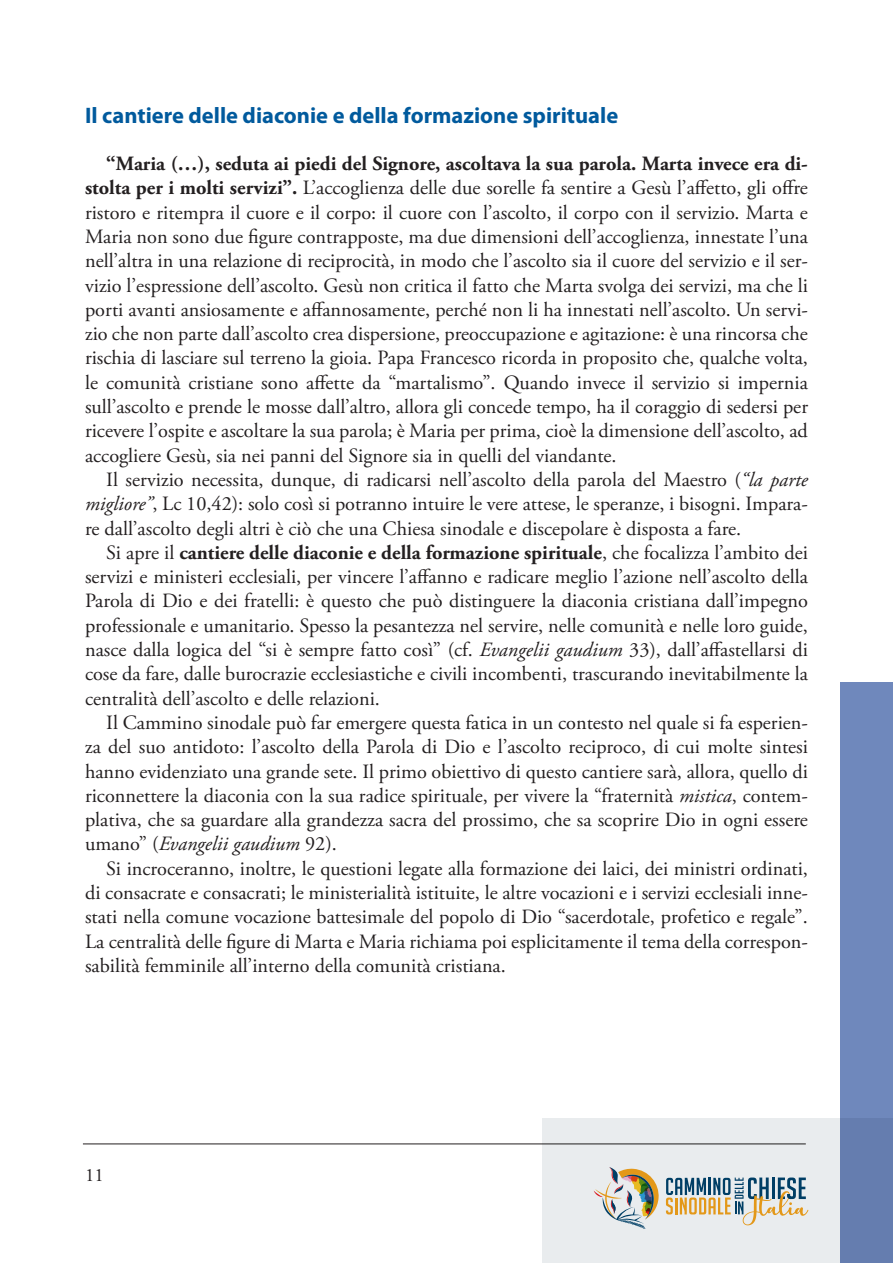
<style>
.page{position:relative;width:893px;height:1263px;background:#fff}
.page>*{position:absolute;margin:0;border:0;box-sizing:border-box;transform-origin:0 0}
.Titolo_15{font:700 22.5px "Myriad Pro";color:#015a9d}
.Testo_Myri{font:20.25px/24.3px "Adobe Garamond Pro";color:#231f20;text-align:justify}
.t1{font:18.75px "Adobe Garamond Pro";color:#231f20}
.s1{font-weight:700}
.s2{font-style:italic}
</style>
<div class="page">
<hr style="left:83px;top:1143px;width:723px;height:1px;background:#231f20">
<div style="left:840px;top:682px;width:53px;height:581px;background:#6f88bc"></div>
<svg style="left:542px;top:1118px;width:351px;height:145px;fill:#e9ecee"></svg>
<p class="Titolo_15" style="left:85px;top:101px;width:535px">Il cantiere delle diaconie e della formazione spirituale</p>
<p class="Testo_Myri" style="left:85px;top:152px;width:725px;text-indent:21px"><span class="s1">“Maria (…), seduta ai piedi del Signore, ascoltava la sua parola. Marta invece era di&shy;stolta per i molti servizi”.</span> L’accoglienza delle due sorelle fa sentire a Gesù l’affetto, gli offre ristoro e ritempra il cuore e il corpo: il cuore con l’ascolto, il corpo con il servizio. Marta e Maria non sono due figure contrapposte, ma due dimensioni dell’accoglienza, innestate l’una nell’altra in una relazione di reciprocità, in modo che l’ascolto sia il cuore del servizio e il ser&shy;vizio l’espressione dell’ascolto. Gesù non critica il fatto che Marta svolga dei servizi, ma che li porti avanti ansiosamente e affannosamente, perché non li ha innestati nell’ascolto. Un servi&shy;zio che non parte dall’ascolto crea dispersione, preoccupazione e agitazione: è una rincorsa che rischia di lasciare sul terreno la gioia. Papa Francesco ricorda in proposito che, qualche volta, le comunità cristiane sono affette da “martalismo”. Quando invece il servizio si impernia sull’ascolto e prende le mosse dall’altro, allora gli concede tempo, ha il coraggio di sedersi per ricevere l’ospite e ascoltare la sua parola; è Maria per prima, cioè la dimensione dell’ascolto, ad accogliere Gesù, sia nei panni del Signore sia in quelli del viandante.</p>
<p class="Testo_Myri" style="left:85px;top:468px;width:724px;text-indent:21px">Il servizio necessita, dunque, di radicarsi nell’ascolto della parola del Maestro (<span class="s2">“la parte migliore”</span>, Lc 10,42): solo così si potranno intuire le vere attese, le speranze, i bisogni. Impara&shy;re dall’ascolto degli altri è ciò che una Chiesa sinodale e discepolare è disposta a fare.</p>
<p class="Testo_Myri" style="left:85px;top:541px;width:724px;text-indent:21px">Si apre il <span class="s1">cantiere delle diaconie e della formazione spirituale</span>, che focalizza l’ambito dei servizi e ministeri ecclesiali, per vincere l’affanno e radicare meglio l’azione nell’ascolto della Parola di Dio e dei fratelli: è questo che può distinguere la diaconia cristiana dall’impegno professionale e umanitario. Spesso la pesantezza nel servire, nelle comunità e nelle loro guide, nasce dalla logica del “si è sempre fatto così” (cf. <span class="s2">Evangelii gaudium</span> 33), dall’affastellarsi di cose da fare, dalle burocrazie ecclesiastiche e civili incombenti, trascurando inevitabilmente la centralità dell’ascolto e delle relazioni.</p>
<p class="Testo_Myri" style="left:85px;top:711px;width:724px;text-indent:21px">Il Cammino sinodale può far emergere questa fatica in un contesto nel quale si fa esperien&shy;za del suo antidoto: l’ascolto della Parola di Dio e l’ascolto reciproco, di cui molte sintesi hanno evidenziato una grande sete. Il primo obiettivo di questo cantiere sarà, allora, quello di riconnettere la diaconia con la sua radice spirituale, per vivere la “fraternità <span class="s2">mistica</span>, contem&shy;plativa, che sa guardare alla grandezza sacra del prossimo, che sa scoprire Dio in ogni essere umano” (<span class="s2">Evangelii gaudium</span> 92).</p>
<p class="Testo_Myri" style="left:85px;top:857px;width:724px;text-indent:21px">Si incroceranno, inoltre, le questioni legate alla formazione dei laici, dei ministri ordinati, di consacrate e consacrati; le ministerialità istituite, le altre vocazioni e i servizi ecclesiali inne&shy;stati nella comune vocazione battesimale del popolo di Dio “sacerdotale, profetico e regale”.<br>La centralità delle figure di Marta e Maria richiama poi esplicitamente il tema della correspon&shy;sabilità femminile all’interno della comunità cristiana.</p>
<p class="t1" style="left:85px;top:1164px;width:20px">11</p>
</div>
